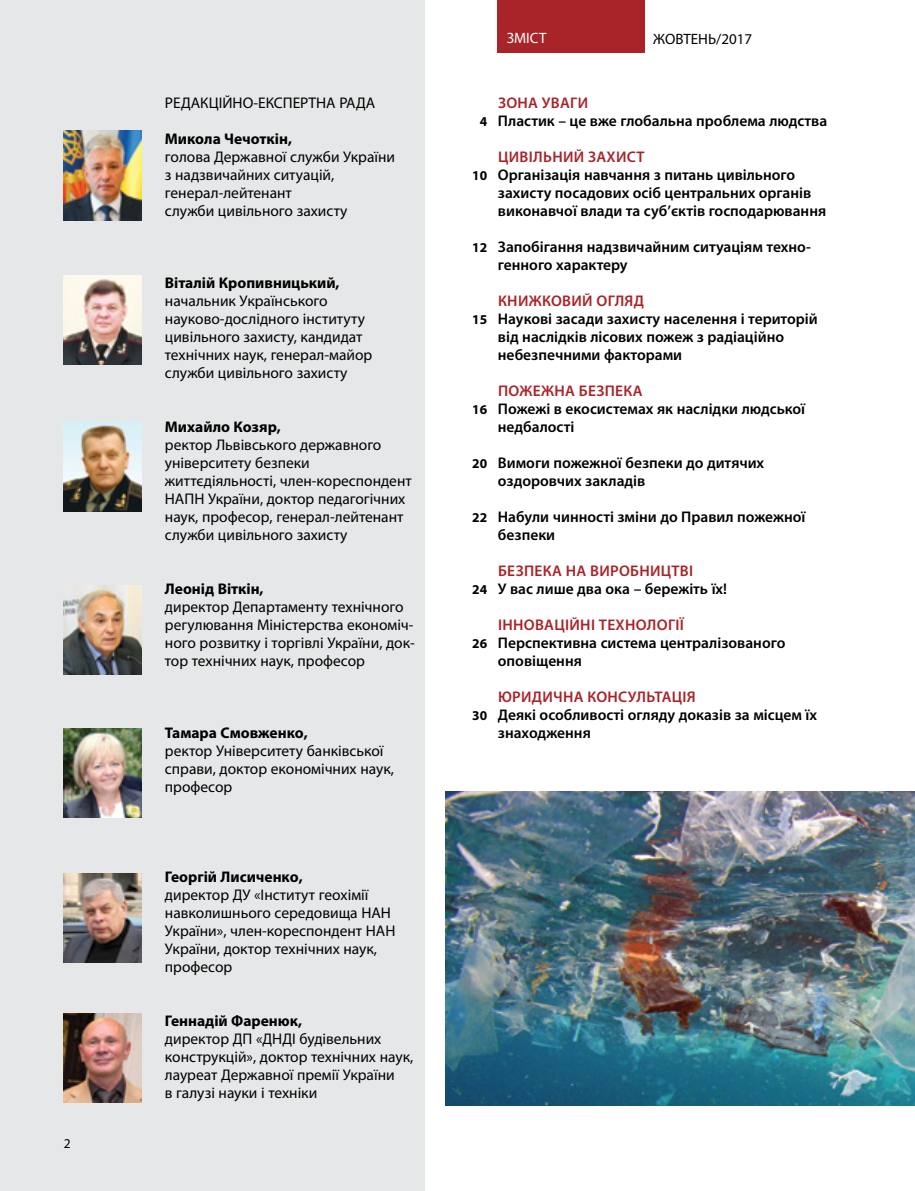
<style>
.page{position:relative;width:915px;height:1191px;background:#fff}
.page>*{position:absolute;margin:0;border:0;box-sizing:border-box;transform-origin:0 0}
.t1{font:15.45px/18px "Myriad Pro";color:#000}
.t2{font:600 15.45px/18px "Myriad Pro";color:#000}
.t3{font:600 15.45px "Myriad Pro";letter-spacing:.02em;color:#a82428}
.t4{font:700 15.45px "Myriad Pro";color:#000}
.t5{font:15px "Myriad Pro";color:#000}
.t6{font:15px "Myriad Pro";color:#fff}
.t7{font:700 13.5px "Myriad Pro";color:#000}
.t8{font:13.5px "Myriad Pro";color:#000}
</style>
<div class="page">
<div style="left:0;top:0;width:424px;height:1191px;background:#e6e7e8"></div>
<div style="left:497px;top:0;width:147px;height:52px;background:#a82428"></div>
<img style="left:64px;top:131px;width:78px;height:89px">
<img style="left:64px;top:275px;width:78px;height:90px">
<img style="left:64px;top:873px;width:78px;height:89px">
<img style="left:64px;top:1013px;width:78px;height:89px">
<img style="left:64px;top:728px;width:78px;height:89px">
<img style="left:64px;top:422px;width:78px;height:89px">
<img style="left:445px;top:791px;width:469px;height:315px">
<img style="left:64px;top:585px;width:78px;height:90px">
<p class="t8" style="left:64px;top:1134px;width:8px">2</p>
<p class="t1" style="left:165px;top:94px;width:212px">РЕДАКЦІЙНО-ЕКСПЕРТНА РАДА</p>
<p class="t4" style="left:165px;top:129px;width:129px">Микола Чечоткін,</p>
<p class="t1" style="left:165px;top:148px;width:232px">голова Державної служби України з надзвичайних ситуацій, генерал-лейтенант<br>служби цивільного захисту</p>
<p class="t4" style="left:165px;top:273px;width:176px">Віталій Кропивницький,</p>
<p class="t1" style="left:165px;top:292px;width:209px">начальник Українського науково-дослідного інституту цивільного захисту, кандидат технічних наук, генерал-майор служби цивільного захисту</p>
<p class="t4" style="left:165px;top:417px;width:117px">Михайло Козяр,</p>
<p class="t1" style="left:165px;top:436px;width:248px">ректор Львівського державного університету безпеки життєдіяльності, член-кореспондент<br>НАПН України, доктор педагогічних наук, професор, генерал-лейтенант служби цивільного захисту</p>
<p class="t4" style="left:165px;top:579px;width:100px">Леонід Віткін,</p>
<p class="t1" style="left:165px;top:598px;width:251px">директор Департаменту технічного регулювання Міністерства економіч&shy;ного розвитку і торгівлі України, док&shy;тор технічних наук, професор</p>
<p class="t4" style="left:165px;top:723px;width:144px">Тамара Смовженко,</p>
<p class="t1" style="left:165px;top:742px;width:230px">ректор Університету банківської справи, доктор економічних наук, професор</p>
<p class="t4" style="left:165px;top:867px;width:139px">Георгій Лисиченко,</p>
<p class="t1" style="left:165px;top:886px;width:232px">директор ДУ «Інститут геохімії навколишнього середовища НАН<br>України», член-кореспондент НАН<br>України, доктор технічних наук, професор</p>
<p class="t4" style="left:165px;top:1011px;width:139px">Геннадій Фаренюк,</p>
<p class="t1" style="left:165px;top:1030px;width:250px">директор ДП «ДНДІ будівельних конструкцій», доктор технічних наук, лауреат Державної премії України<br>в галузі науки і техніки</p>
<p class="t6" style="left:506px;top:29px;width:41px">ЗМІСТ</p>
<p class="t5" style="left:653px;top:30px;width:100px">ЖОВТЕНЬ/2017</p>
<p class="t7" style="left:479px;top:113px;width:9px">4</p>
<p class="t7" style="left:472px;top:167px;width:16px">10</p>
<p class="t7" style="left:472px;top:239px;width:16px">12</p>
<p class="t7" style="left:472px;top:311px;width:16px">15</p>
<p class="t7" style="left:472px;top:401px;width:16px">16</p>
<p class="t7" style="left:472px;top:455px;width:16px">20</p>
<p class="t7" style="left:472px;top:509px;width:16px">22</p>
<p class="t7" style="left:472px;top:581px;width:16px">24</p>
<p class="t7" style="left:472px;top:635px;width:16px">26</p>
<p class="t7" style="left:472px;top:707px;width:16px">30</p>
<p class="t3" style="left:498px;top:93px;width:91px">ЗОНА УВАГИ</p>
<p class="t2" style="left:497px;top:111px;width:331px">Пластик – це вже глобальна проблема людства</p>
<p class="t3" style="left:498px;top:147px;width:148px">ЦИВІЛЬНИЙ ЗАХИСТ</p>
<p class="t2" style="left:497px;top:165px;width:330px">Організація навчання з питань цивільного захисту посадових осіб центральних органів виконавчої влади та суб’єктів господарювання</p>
<p class="t2" style="left:497px;top:237px;width:314px">Запобігання надзвичайним ситуаціям техно&shy;генного характеру</p>
<p class="t3" style="left:498px;top:291px;width:147px">КНИЖКОВИЙ ОГЛЯД</p>
<p class="t2" style="left:497px;top:309px;width:321px">Наукові засади захисту населення і територій від наслідків лісових пожеж з радіаційно небезпечними факторами</p>
<p class="t3" style="left:498px;top:381px;width:146px">ПОЖЕЖНА БЕЗПЕКА</p>
<p class="t2" style="left:497px;top:399px;width:309px">Пожежі в екосистемах як наслідки людської недбалості</p>
<p class="t2" style="left:497px;top:453px;width:268px">Вимоги пожежної безпеки до дитячих оздоровчих закладів</p>
<p class="t2" style="left:497px;top:507px;width:309px">Набули чинності зміни до Правил пожежної безпеки</p>
<p class="t3" style="left:498px;top:561px;width:196px">БЕЗПЕКА НА ВИРОБНИЦТВІ</p>
<p class="t2" style="left:497px;top:579px;width:231px">У вас лише два ока – бережіть їх!</p>
<p class="t3" style="left:498px;top:615px;width:187px">ІННОВАЦІЙНІ ТЕХНОЛОГІЇ</p>
<p class="t2" style="left:497px;top:633px;width:289px">Перспективна система централізованого оповіщення</p>
<p class="t3" style="left:498px;top:687px;width:199px">ЮРИДИЧНА КОНСУЛЬТАЦІЯ</p>
<p class="t2" style="left:497px;top:705px;width:321px">Деякі особливості огляду доказів за місцем їх знаходження</p>
</div>
